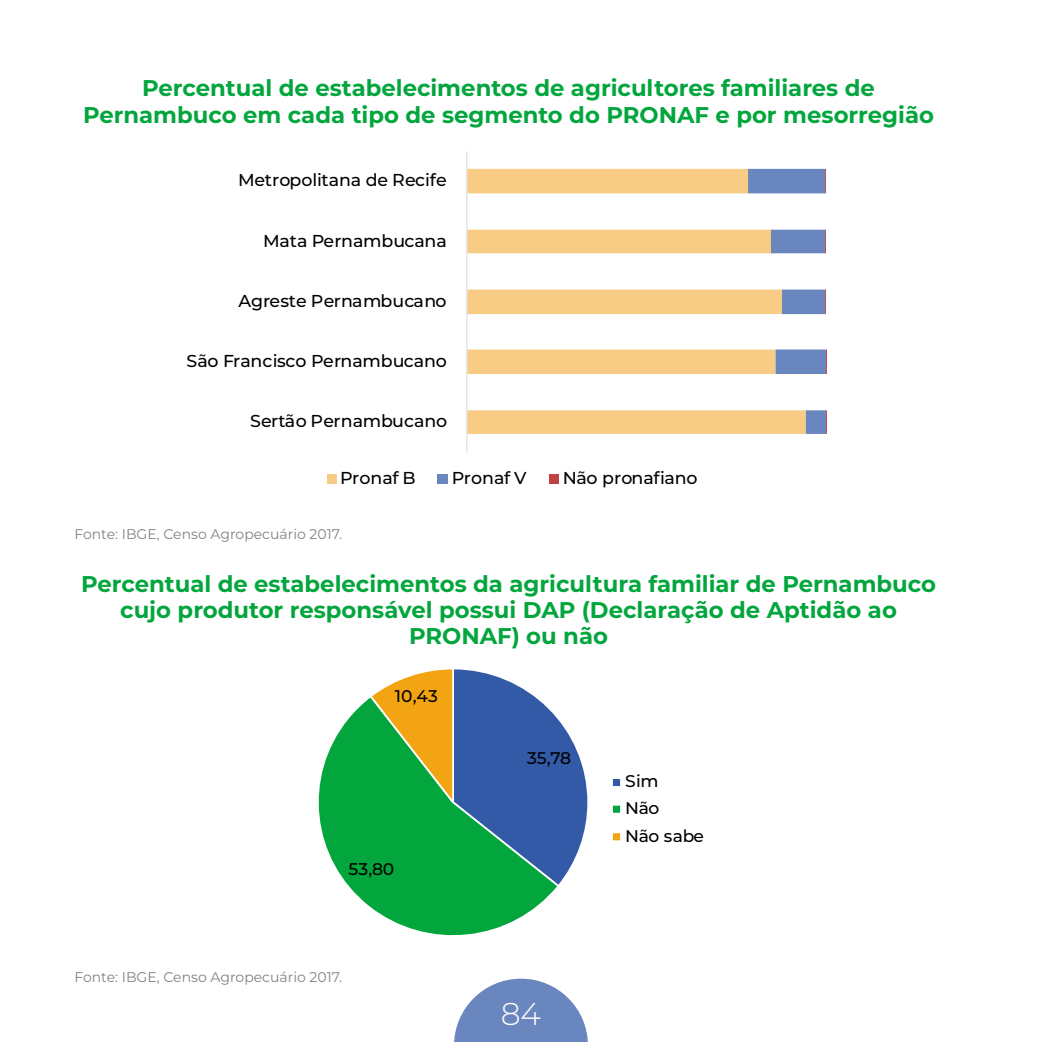
<style>
.page{position:relative;width:1042px;height:1042px;background:#fff}
.page>*{position:absolute;margin:0;border:0;box-sizing:border-box;transform-origin:0 0}
.t1{font:300 31.5px "Montserrat";color:#fff}
.titulo_grafico{font:700 22.75px/26.2px "Montserrat";color:#03a63d;text-align:center}
.t2{font:500 17.32px "Montserrat";letter-spacing:-.005em;color:#000}
.t3{font:500 16.97px/27.1px "Montserrat";letter-spacing:-.015em;color:#000}
.fonte{font:14px "Montserrat";color:#808285}
</style>
<div class="page">
<svg style="left:454px;top:978px;width:134px;height:64px"></svg>
<svg style="left:467px;top:169px;width:281px;height:265px"></svg>
<svg style="left:748px;top:169px;width:79px;height:265px"></svg>
<hr style="left:466px;top:151px;width:1px;height:301px;background:#d9d9d9">
<div style="left:327px;top:475px;width:9px;height:9px;background:#f8cc84"></div>
<div style="left:438px;top:475px;width:10px;height:9px;background:#6986bf"></div>
<div style="left:549px;top:475px;width:9px;height:9px;background:#bf4141"></div>
<svg style="left:318px;top:699px;width:238px;height:237px"></svg>
<svg style="left:368px;top:669px;width:220px;height:219px;background:#53927c"></svg>
<div style="left:612px;top:778px;width:9px;height:9px;background:#335aa6"></div>
<div style="left:611px;top:777px;width:11px;height:11px;border:2px solid #fff"></div>
<div style="left:612px;top:805px;width:9px;height:8px;background:#03a63c"></div>
<div style="left:611px;top:804px;width:11px;height:10px;border:2px solid #fff"></div>
<div style="left:612px;top:832px;width:9px;height:9px;background:#f2a413"></div>
<div style="left:611px;top:831px;width:11px;height:11px;border:2px solid #fff"></div>
<p class="titulo_grafico" style="left:83px;top:74px;width:852px">Percentual de estabelecimentos de agricultores familiares de<br>Pernambuco em cada tipo de segmento do PRONAF e por mesorregião</p>
<p class="t2" style="left:238px;top:168px;width:210px">Metropolitana de Recife</p>
<p class="t2" style="left:263px;top:228px;width:185px">Mata Pernambucana</p>
<p class="t2" style="left:238px;top:288px;width:210px">Agreste Pernambucano</p>
<p class="t2" style="left:186px;top:349px;width:262px">São Francisco Pernambucano</p>
<p class="t2" style="left:250px;top:409px;width:199px">Sertão Pernambucano</p>
<p class="t2" style="left:340px;top:466px;width:77px">Pronaf B</p>
<p class="t2" style="left:452px;top:466px;width:76px">Pronaf V</p>
<p class="t2" style="left:563px;top:466px;width:136px">Não pronafiano</p>
<p class="fonte" style="left:74px;top:525px;width:269px">Fonte: IBGE, Censo Agropecuário 2017.</p>
<p class="titulo_grafico" style="left:81px;top:569px;width:856px">Percentual de estabelecimentos da agricultura familiar de Pernambuco cujo produtor responsável possui DAP (Declaração de Aptidão ao<br>PRONAF) ou não</p>
<p class="t3" style="left:395px;top:682px;width:45px">10,43</p>
<p class="t3" style="left:349px;top:854px;width:47px">53,80</p>
<p class="fonte" style="left:74px;top:967px;width:269px">Fonte: IBGE, Censo Agropecuário 2017.</p>
<p class="t3" style="left:527px;top:743px;width:46px">35,78</p>
<p class="t3" style="left:625px;top:767px;width:80px">Sim<br>Não<br>Não sabe</p>
<h1 class="t1" style="left:501px;top:993px;width:42px">84</h1>
</div>
